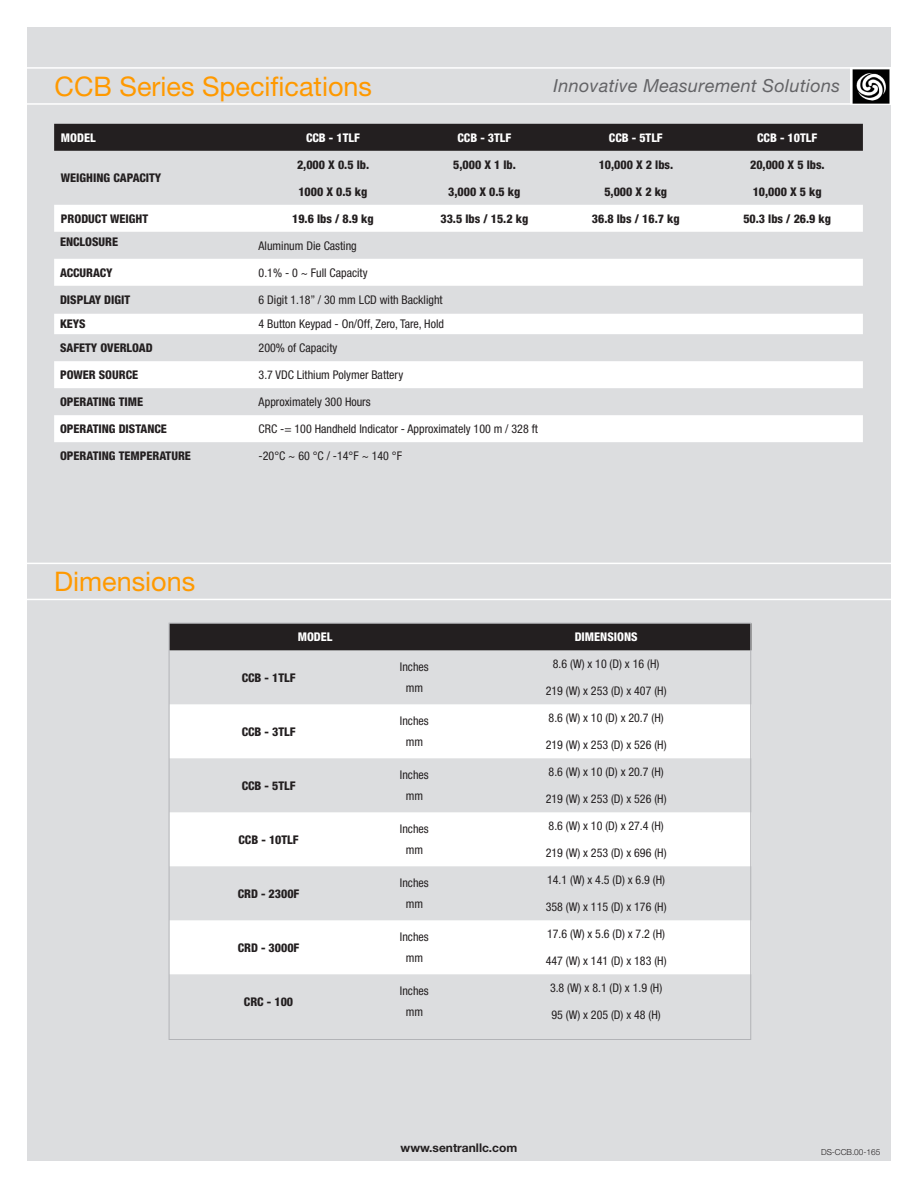
<style>
.page{position:relative;width:918px;height:1188px;background:#fff}
.page>*{position:absolute;margin:0;border:0;box-sizing:border-box;transform-origin:0 0}
.t1{font:27px "Helvetica Neue LT Std";color:#f90}
.t2{font:italic 18px "Helvetica Neue LT Std";letter-spacing:.02em;color:#636366}
.t3{font:condensed 12px/21px "Helvetica Neue LT Std";color:#231f20;text-align:center}
.t4{font:800 condensed 12px "Helvetica Neue LT Std";color:#231f20}
.t5{font:800 condensed 12px "Helvetica Neue LT Std";color:#fff}
.t6{font:700 12px "Helvetica Neue LT Std";color:#231f20}
.t7{font:300 8.25px "Helvetica Neue LT Std";color:#231f20}
</style>
<div class="page">
<div style="left:27px;top:27px;width:864px;height:1134px;background:#dcdddf"></div>
<hr style="left:21px;top:67px;width:875px;height:2px;background:#fff">
<hr style="left:21px;top:103px;width:875px;height:2px;background:#fff">
<div style="left:851px;top:67px;width:45px;height:38px;background:#fff"></div>
<img style="left:852px;top:69px;width:38px;height:35px">
<div style="left:54px;top:124px;width:809px;height:27px;background:#231f20"></div>
<svg style="left:54px;top:205px;width:809px;height:237px;fill:#fff"></svg>
<hr style="left:20px;top:563px;width:898px;height:1px;background:#fff">
<hr style="left:20px;top:599px;width:898px;height:1px;background:#fff">
<div style="left:171px;top:625px;width:578px;height:25px;background:#231f20"></div>
<svg style="left:171px;top:704px;width:578px;height:270px;fill:#fff"></svg>
<h1 class="t1" style="left:55px;top:70px;width:319px">CCB Series Specifications</h1>
<h2 class="t2" style="left:554px;top:75px;width:288px">Innovative Measurement Solutions</h2>
<p class="t5" style="left:61px;top:130px;width:36px">MODEL</p>
<p class="t5" style="left:306px;top:130px;width:55px">CCB - 1TLF</p>
<p class="t5" style="left:457px;top:130px;width:55px">CCB - 3TLF</p>
<p class="t5" style="left:609px;top:130px;width:55px">CCB - 5TLF</p>
<p class="t5" style="left:757px;top:130px;width:62px">CCB - 10TLF</p>
<p class="t4" style="left:61px;top:170px;width:102px">WEIGHING CAPACITY</p>
<p class="t4" style="left:297px;top:157px;width:74px">2,000 X 0.5 lb.</p>
<p class="t4" style="left:453px;top:157px;width:64px">5,000 X 1 lb.</p>
<p class="t4" style="left:599px;top:157px;width:76px">10,000 X 2 lbs.</p>
<p class="t4" style="left:750px;top:157px;width:76px">20,000 X 5 lbs.</p>
<p class="t4" style="left:298px;top:184px;width:71px">1000 X 0.5 kg</p>
<p class="t4" style="left:448px;top:184px;width:74px">3,000 X 0.5 kg</p>
<p class="t4" style="left:604px;top:184px;width:64px">5,000 X 2 kg</p>
<p class="t4" style="left:753px;top:184px;width:71px">10,000 X 5 kg</p>
<p class="t4" style="left:61px;top:211px;width:89px">PRODUCT WEIGHT</p>
<p class="t4" style="left:292px;top:211px;width:83px">19.6 lbs / 8.9 kg</p>
<p class="t4" style="left:440px;top:211px;width:89px">33.5 lbs / 15.2 kg</p>
<p class="t4" style="left:592px;top:211px;width:89px">36.8 lbs / 16.7 kg</p>
<p class="t4" style="left:743px;top:211px;width:89px">50.3 lbs / 26.9 kg</p>
<p class="t4" style="left:60px;top:235px;width:60px">ENCLOSURE</p>
<p class="t3" style="left:259px;top:235px;width:100px">Aluminum Die Casting</p>
<p class="t4" style="left:60px;top:265px;width:54px">ACCURACY</p>
<p class="t3" style="left:259px;top:262px;width:110px">0.1% - 0 ~ Full Capacity</p>
<p class="t4" style="left:60px;top:292px;width:72px">DISPLAY DIGIT</p>
<p class="t3" style="left:259px;top:289px;width:186px">6 Digit 1.18” / 30 mm LCD with Backlight</p>
<p class="t4" style="left:60px;top:317px;width:27px">KEYS</p>
<p class="t3" style="left:259px;top:313px;width:187px">4 Button Keypad - On/Off, Zero, Tare, Hold</p>
<p class="t4" style="left:60px;top:340px;width:94px">SAFETY OVERLOAD</p>
<p class="t3" style="left:259px;top:337px;width:80px">200% of Capacity</p>
<p class="t4" style="left:60px;top:367px;width:80px">POWER SOURCE</p>
<p class="t3" style="left:259px;top:364px;width:146px">3.7 VDC Lithium Polymer Battery</p>
<p class="t4" style="left:60px;top:394px;width:85px">OPERATING TIME</p>
<p class="t3" style="left:259px;top:391px;width:114px">Approximately 300 Hours</p>
<p class="t4" style="left:60px;top:421px;width:108px">OPERATING DISTANCE</p>
<p class="t3" style="left:259px;top:418px;width:281px">CRC -= 100 Handheld Indicator - Approximately 100 m / 328 ft</p>
<p class="t4" style="left:60px;top:448px;width:132px">OPERATING TEMPERATURE</p>
<p class="t3" style="left:259px;top:445px;width:145px">-20°C ~ 60 °C / -14°F ~ 140 °F</p>
<h1 class="t1" style="left:54px;top:565px;width:143px">Dimensions</h1>
<p class="t5" style="left:298px;top:629px;width:36px">MODEL</p>
<p class="t5" style="left:575px;top:629px;width:64px">DIMENSIONS</p>
<p class="t4" style="left:242px;top:670px;width:55px">CCB - 1TLF</p>
<p class="t3" style="left:400px;top:656px;width:30px">Inches mm</p>
<p class="t3" style="left:553px;top:653px;width:108px">8.6 (W) x 10 (D) x 16 (H)</p>
<p class="t3" style="left:546px;top:680px;width:122px">219 (W) x 253 (D) x 407 (H)</p>
<p class="t4" style="left:242px;top:724px;width:55px">CCB - 3TLF</p>
<p class="t3" style="left:400px;top:710px;width:30px">Inches mm</p>
<p class="t3" style="left:549px;top:707px;width:117px">8.6 (W) x 10 (D) x 20.7 (H)</p>
<p class="t3" style="left:546px;top:734px;width:122px">219 (W) x 253 (D) x 526 (H)</p>
<p class="t4" style="left:242px;top:778px;width:55px">CCB - 5TLF</p>
<p class="t3" style="left:400px;top:764px;width:30px">Inches mm</p>
<p class="t3" style="left:549px;top:761px;width:117px">8.6 (W) x 10 (D) x 20.7 (H)</p>
<p class="t3" style="left:546px;top:788px;width:122px">219 (W) x 253 (D) x 526 (H)</p>
<p class="t4" style="left:239px;top:832px;width:62px">CCB - 10TLF</p>
<p class="t3" style="left:400px;top:818px;width:30px">Inches mm</p>
<p class="t3" style="left:549px;top:815px;width:117px">8.6 (W) x 10 (D) x 27.4 (H)</p>
<p class="t3" style="left:546px;top:842px;width:122px">219 (W) x 253 (D) x 696 (H)</p>
<p class="t4" style="left:238px;top:886px;width:63px">CRD - 2300F</p>
<p class="t3" style="left:400px;top:872px;width:30px">Inches mm</p>
<p class="t3" style="left:547px;top:869px;width:119px">14.1 (W) x 4.5 (D) x 6.9 (H)</p>
<p class="t3" style="left:546px;top:896px;width:122px">358 (W) x 115 (D) x 176 (H)</p>
<p class="t4" style="left:238px;top:940px;width:63px">CRD - 3000F</p>
<p class="t3" style="left:400px;top:926px;width:30px">Inches mm</p>
<p class="t3" style="left:547px;top:923px;width:119px">17.6 (W) x 5.6 (D) x 7.2 (H)</p>
<p class="t3" style="left:546px;top:950px;width:122px">447 (W) x 141 (D) x 183 (H)</p>
<p class="t4" style="left:244px;top:994px;width:51px">CRC - 100</p>
<p class="t3" style="left:400px;top:980px;width:30px">Inches mm</p>
<p class="t3" style="left:550px;top:977px;width:114px">3.8 (W) x 8.1 (D) x 1.9 (H)</p>
<p class="t3" style="left:551px;top:1004px;width:111px">95 (W) x 205 (D) x 48 (H)</p>
<p class="t6" style="left:401px;top:1140px;width:118px">www.sentranllc.com</p>
<p class="t7" style="left:821px;top:1147px;width:61px">DS-CCB.00-165</p>
</div>
